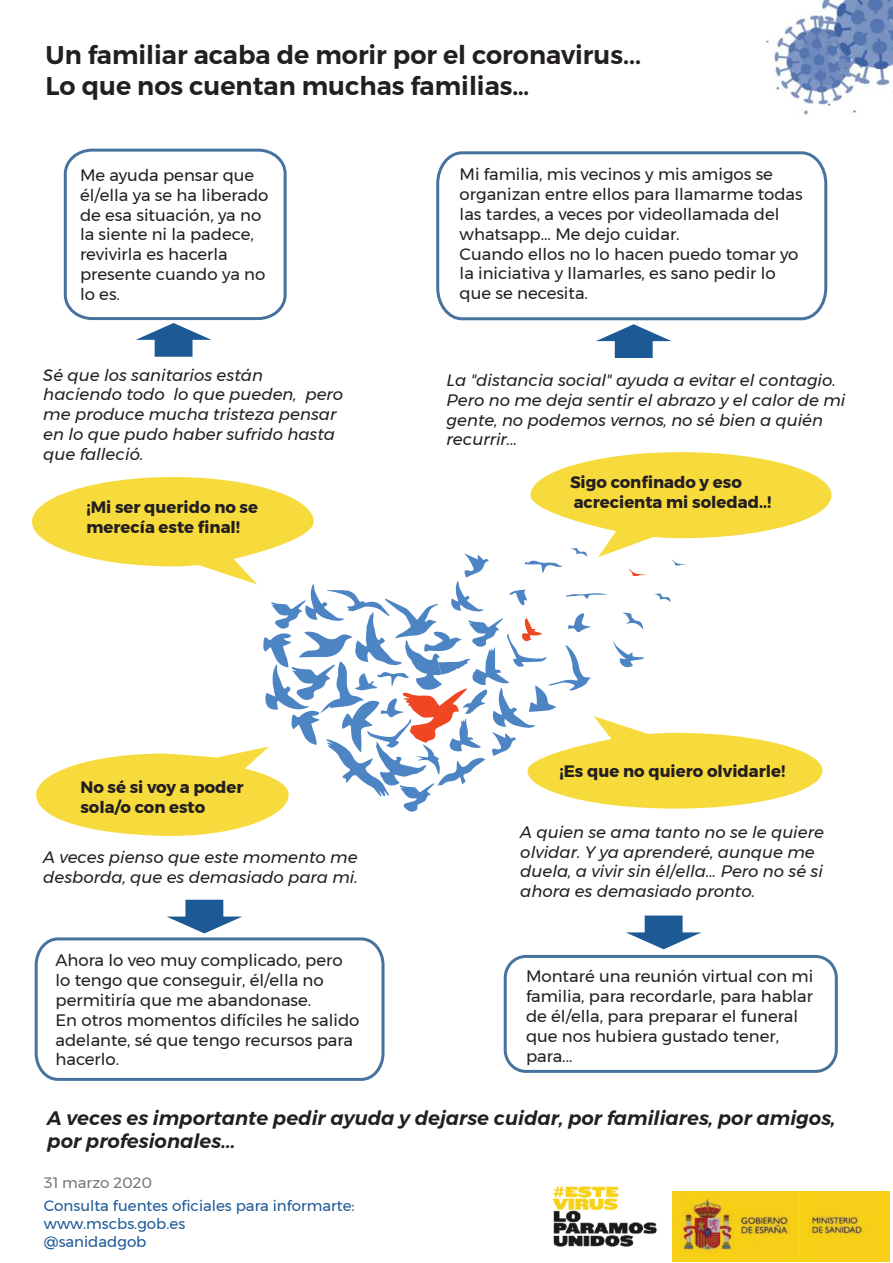
<style>
.page{position:relative;width:893px;height:1263px;background:#fff}
.page>*{position:absolute;margin:0;border:0;box-sizing:border-box;transform-origin:0 0}
.t1{font:600 25.5px/30.6px "Montserrat";color:#231f20}
.t2{font:italic 600 19.5px/23.4px "Montserrat";color:#231f20}
.t3{font:16.5px/19.8px "Montserrat";color:#231f20}
.t4{font:italic 16.5px/19.8px "Montserrat";color:#231f20}
.t5{font:700 16.5px/19.8px "Montserrat";color:#231f20}
.t6{font:15px/18px "Montserrat";color:#1c5995}
.t7{font:15px "Montserrat";color:#787676}
</style>
<div class="page">
<svg style="left:766px;top:0;width:127px;height:115px"></svg>
<svg style="left:63px;top:148px;width:224px;height:209px"></svg>
<svg style="left:436px;top:151px;width:392px;height:170px"></svg>
<svg style="left:34px;top:937px;width:351px;height:144px"></svg>
<svg style="left:596px;top:324px;width:76px;height:34px"></svg>
<img style="left:552px;top:1186px;width:105px;height:61px">
<div style="left:686px;top:1196px;width:204px;height:67px;background:#f7cf19"></div>
<img style="left:673px;top:1192px;width:217px;height:69px">
<div style="left:504px;top:955px;width:334px;height:118px;border:3px solid #46729e;border-radius:21px"></div>
<svg style="left:626px;top:915px;width:75px;height:34px"></svg>
<svg style="left:166px;top:900px;width:76px;height:33px"></svg>
<svg style="left:32px;top:452px;width:799px;height:384px"></svg>
<h1 class="t1" style="left:46px;top:40px;width:597px">Un familiar acaba de morir por el coronavirus...<br>Lo que nos cuentan muchas familias…</h1>
<p class="t3" style="left:80px;top:165px;width:190px">Me ayuda pensar que él/ella ya se ha liberado de esa situación, ya no la siente ni la padece, revivirla es hacerla presente cuando ya no lo es.</p>
<p class="t4" style="left:43px;top:365px;width:301px">Sé que los sanitarios están haciendo todo lo que pueden, pero me produce mucha tristeza pensar en lo que pudo haber sufrido hasta que falleció.</p>
<p class="t5" style="left:86px;top:498px;width:173px">¡Mi ser querido no se merecía este final!</p>
<p class="t3" style="left:460px;top:164px;width:345px">Mi familia, mis vecinos y mis amigos se organizan entre ellos para llamarme todas las tardes, a veces por videollamada del whatsapp... Me dejo cuidar.<br>Cuando ellos no lo hacen puedo tomar yo la iniciativa y llamarles, es sano pedir lo que se necesita.</p>
<p class="t4" style="left:447px;top:370px;width:400px">La "distancia social" ayuda a evitar el contagio.<br>Pero no me deja sentir el abrazo y el calor de mi gente, no podemos vernos, no sé bien a quién recurrir...</p>
<p class="t5" style="left:570px;top:472px;width:203px">Sigo confinado y eso acrecienta mi soledad..!</p>
<p class="t5" style="left:80px;top:777px;width:165px">No sé si voy a poder sola/o con esto</p>
<p class="t4" style="left:43px;top:847px;width:316px">A veces pienso que este momento me desborda, que es demasiado para mi.</p>
<p class="t3" style="left:55px;top:950px;width:305px">Ahora lo veo muy complicado, pero lo tengo que conseguir, él/ella no permitiría que me abandonase.<br>En otros momentos difíciles he salido adelante, sé que tengo recursos para hacerlo.</p>
<p class="t5" style="left:560px;top:761px;width:227px">¡Es que no quiero olvidarle!</p>
<p class="t4" style="left:520px;top:822px;width:305px">A quien se ama tanto no se le quiere olvidar. Y ya aprenderé, aunque me duela, a vivir sin él/ella... Pero no sé si ahora es demasiado pronto.</p>
<p class="t3" style="left:526px;top:966px;width:289px">Montaré una reunión virtual con mi familia, para recordarle, para hablar de él/ella, para preparar el funeral que nos hubiera gustado tener, para...</p>
<p class="t2" style="left:47px;top:1106px;width:790px">A veces es importante pedir ayuda y dejarse cuidar, por familiares, por amigos, por profesionales...</p>
<p class="t7" style="left:44px;top:1171px;width:110px">31 marzo 2020</p>
<p class="t6" style="left:44px;top:1196px;width:312px">Consulta fuentes oficiales para informarte: www.mscbs.gob.es<br>@sanidadgob</p>
</div>
